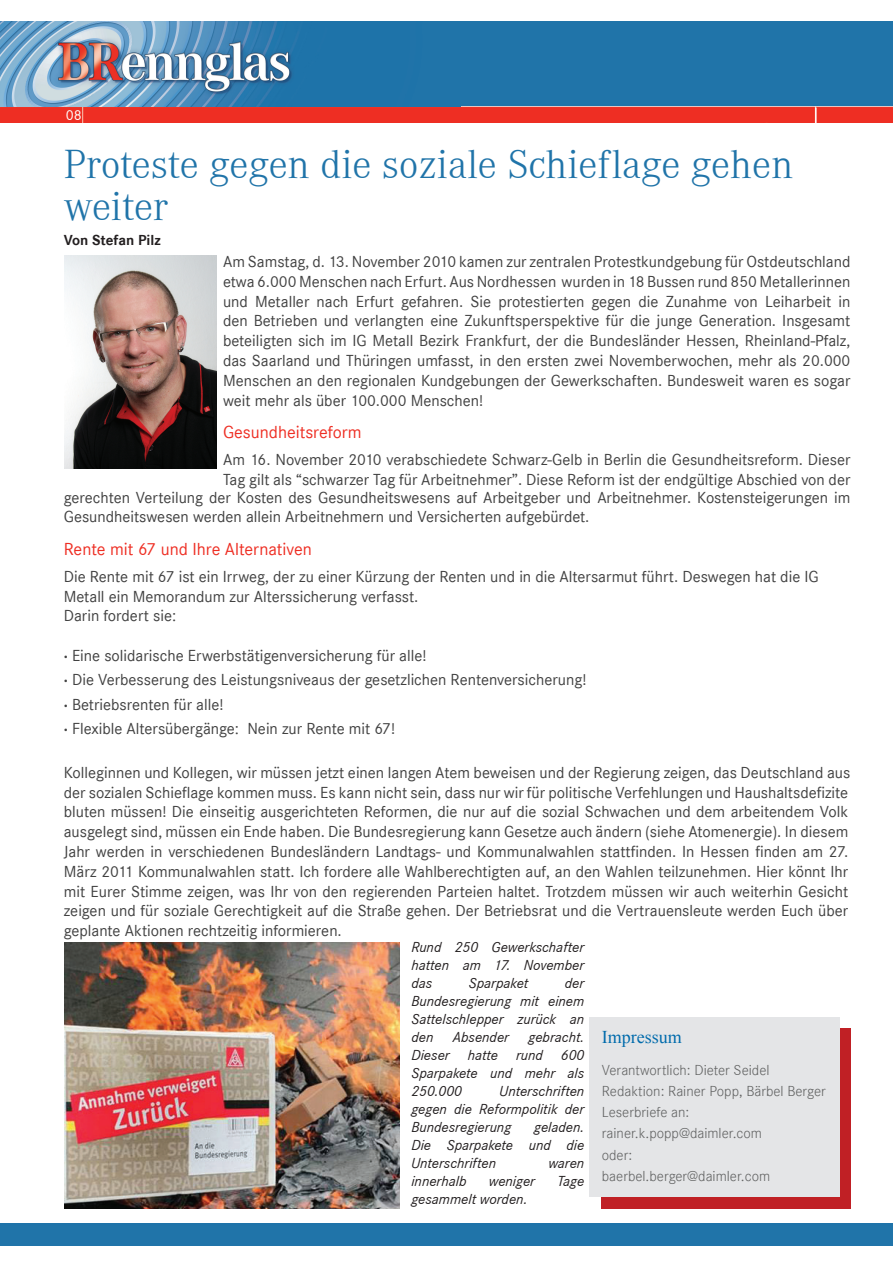
<style>
.page{position:relative;width:893px;height:1263px;background:#fff}
.page>*{position:absolute;margin:0;border:0;box-sizing:border-box;transform-origin:0 0}
.t1{font:300 42px/42px "Corporate A";color:#2074a9}
.t2{font:18px "Corporate S";color:#ee2e23}
.t3{font:18px "Times New Roman";color:#006bac}
.t4{font:16.5px/19.8px "Corporate S";color:#414141}
.t5{font:italic 15px/18px "Corporate S";color:#231f20;text-align:justify}
.t6{font:15px/21.3px "Corporate S Ligh";color:#606161}
.t7{font:700 15px "Corporate S";color:#231f20}
.t8{font:15px "Corporate S";color:#fff}
.s1{font-weight:700}
</style>
<div class="page">
<div style="left:0;top:1224px;width:893px;height:21px;background:#2074a9"></div>
<img style="left:0;top:21px;width:893px;height:102px">
<img style="left:0;top:21px;width:460px;height:85px">
<svg style="left:815px;top:107px;width:2px;height:16px"></svg>
<div style="left:601px;top:1028px;width:249px;height:181px;background:#c02025"></div>
<div style="left:590px;top:1018px;width:250px;height:179px;background:#e4e5e7"></div>
<img style="left:64px;top:256px;width:152px;height:166px">
<img style="left:65px;top:943px;width:335px;height:265px">
<svg style="left:64px;top:422px;width:153px;height:47px;background:#261e1d"></svg>
<p class="t8" style="left:66px;top:106px;width:17px">08</p>
<h1 class="t1" style="left:64px;top:144px;width:731px">Proteste gegen die soziale Schieflage gehen weiter</h1>
<p class="t7" style="left:64px;top:232px;width:98px">Von Stefan Pilz</p>
<p class="t4" style="left:223px;top:252px;width:629px;text-align:justify">Am Samstag, d. 13. November 2010 kamen zur zentralen Protestkundgebung für Ostdeutschland etwa 6.000 Menschen nach Erfurt. Aus Nordhessen wurden in 18 Bussen rund 850 Metallerinnen und Metaller nach Erfurt gefahren. Sie protestierten gegen die Zunahme von Leiharbeit in den Betrieben und verlangten eine Zukunftsperspektive für die junge Generation. Insgesamt beteiligten sich im IG Metall Bezirk Frankfurt, der die Bundesländer Hessen, Rheinland-Pfalz, das Saarland und Thüringen umfasst, in den ersten zwei Novemberwochen, mehr als 20.000<br>Menschen an den regionalen Kundgebungen der Gewerkschaften. Bundesweit waren es sogar weit mehr als über 100.000 Menschen!</p>
<p class="t2" style="left:223px;top:422px;width:140px">Gesundheitsreform</p>
<p class="t4" style="left:223px;top:450px;width:629px">Am 16. November 2010 verabschiedete Schwarz-Gelb in Berlin die Gesundheitsreform. Dieser<br>Tag gilt als “schwarzer Tag für Arbeitnehmer”. Diese Reform ist der endgültige Abschied von der</p>
<p class="t4" style="left:64px;top:487px;width:788px">gerechten Verteilung der Kosten des Gesundheitswesens auf Arbeitgeber und Arbeitnehmer. Kostensteigerungen im<br>Gesundheitswesen werden allein Arbeitnehmern und Versicherten aufgebürdet.</p>
<p class="t2" style="left:64px;top:539px;width:250px">Rente mit 67 und Ihre Alternativen</p>
<p class="t4" style="left:64px;top:566px;width:756px">Die Rente mit 67 ist ein Irrweg, der zu einer Kürzung der Renten und in die Altersarmut führt. Deswegen hat die IG<br>Metall ein Memorandum zur Alterssicherung verfasst.<br>Darin fordert sie:</p>
<p class="t4" style="left:64px;top:643px;width:524px;line-height:24.3px"><span class="s1">·</span> Eine solidarische Erwerbstätigenversicherung für alle!<br><span class="s1">·</span> Die Verbesserung des Leistungsniveaus der gesetzlichen Rentenversicherung! <span class="s1">·</span> Betriebsrenten für alle!<br><span class="s1">·</span> Flexible Altersübergänge: Nein zur Rente mit 67!</p>
<p class="t4" style="left:64px;top:763px;width:788px">Kolleginnen und Kollegen, wir müssen jetzt einen langen Atem beweisen und der Regierung zeigen, das Deutschland aus der sozialen Schieflage kommen muss. Es kann nicht sein, dass nur wir für politische Verfehlungen und Haushaltsdefizite bluten müssen! Die einseitig ausgerichteten Reformen, die nur auf die sozial Schwachen und dem arbeitendem Volk ausgelegt sind, müssen ein Ende haben. Die Bundesregierung kann Gesetze auch ändern (siehe Atomenergie). In diesem Jahr werden in verschiedenen Bundesländern Landtags- und Kommunalwahlen stattfinden. In Hessen finden am 27.<br>März 2011 Kommunalwahlen statt. Ich fordere alle Wahlberechtigten auf, an den Wahlen teilzunehmen. Hier könnt Ihr mit Eurer Stimme zeigen, was Ihr von den regierenden Parteien haltet. Trotzdem müssen wir auch weiterhin Gesicht zeigen und für soziale Gerechtigkeit auf die Straße gehen. Der Betriebsrat und die Vertrauensleute werden Euch über geplante Aktionen rechtzeitig informieren.</p>
<p class="t5" style="left:411px;top:938px;width:174px">Rund 250 Gewerkschafter hatten am 17. November das</p>
<p class="t5" style="left:469px;top:974px;width:61px">Sparpaket</p>
<p class="t5" style="left:411px;top:974px;width:174px;text-indent:153px">der Bundesregierung mit einem Sattelschlepper zurück an den</p>
<p class="t3" style="left:602px;top:1025px;width:81px">Impressum</p>
<p class="t6" style="left:602px;top:1059px;width:225px">Verantwortlich: Dieter Seidel<br>Redaktion: Rainer Popp, Bärbel Berger<br>Leserbriefe an: rainer.k.popp@daimler.com<br>oder:<br>baerbel.berger@daimler.com</p>
<p class="t5" style="left:453px;top:1028px;width:58px">Absender</p>
<p class="t5" style="left:411px;top:1028px;width:174px;text-indent:117px">gebracht.<br>Dieser hatte rund 600<br>Sparpakete und mehr als 250.000</p>
<p class="t5" style="left:411px;top:1082px;width:174px;text-indent:88px">Unterschriften gegen die Reformpolitik der Bundesregierung</p>
<p class="t5" style="left:411px;top:1118px;width:174px;text-indent:123px">geladen.<br>Die Sparpakete und die Unterschriften</p>
<p class="t5" style="left:548px;top:1154px;width:37px">waren</p>
<p class="t5" style="left:411px;top:1172px;width:57px">innerhalb</p>
<p class="t5" style="left:489px;top:1172px;width:48px">weniger</p>
<p class="t5" style="left:557px;top:1172px;width:28px">Tage</p>
<p class="t5" style="left:411px;top:1190px;width:118px">gesammelt worden.</p>
</div>
